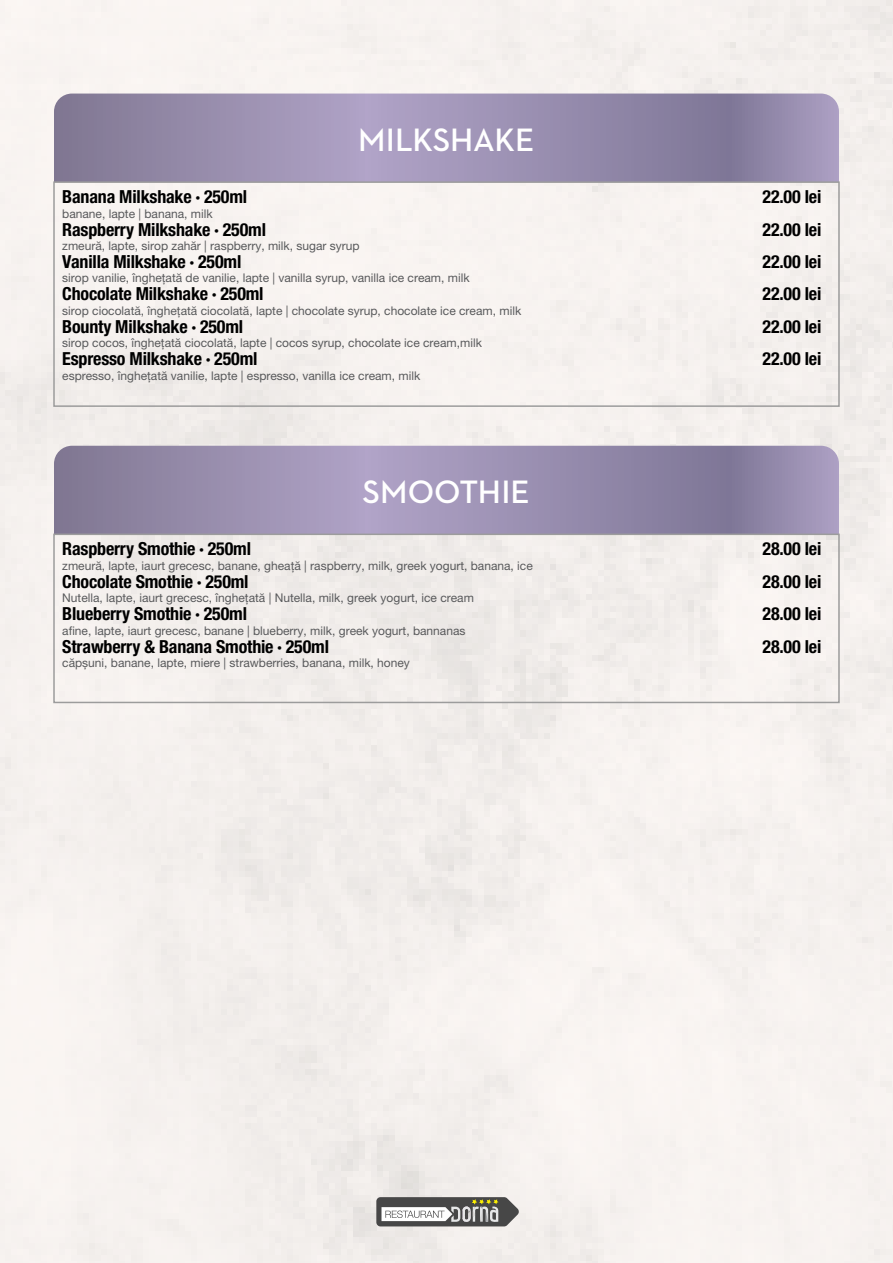
<style>
.page{position:relative;width:893px;height:1263px;background:#f5f1ef}
.page>*{position:absolute;margin:0;border:0;box-sizing:border-box;transform-origin:0 0}
.t1{font:600 33px "Neutraface 2 Text";letter-spacing:-.005em;color:#fff}
.t2{font:700 condensed 18px "Helvetica Neue LT Pro";letter-spacing:-.01em;color:#000}
.t3{font:12px "Helvetica Neue LT Pro";color:#58595b}
</style>
<div class="page">
<svg style="left:376px;top:1197px;width:143px;height:29px;background:#838380"></svg>
<svg style="left:54px;top:446px;width:785px;height:88px;background:#978dad"></svg>
<svg style="left:54px;top:94px;width:785px;height:87px;background:#978dad"></svg>
<div style="left:53px;top:181px;width:787px;height:226px;border:2px solid #9c9c9c"></div>
<div style="left:53px;top:534px;width:787px;height:169px;border:2px solid #9c9c9c"></div>
<h1 class="t1" style="left:358px;top:119px;width:178px">MILKSHAKE</h1>
<h2 class="t2" style="left:62px;top:186px;width:186px">Banana Milkshake · 250ml</h2>
<h2 class="t2" style="left:763px;top:186px;width:60px">22.00 lei</h2>
<p class="t3" style="left:62px;top:206px;width:152px">banane, lapte | banana, milk</p>
<h2 class="t2" style="left:62px;top:218px;width:205px">Raspberry Milkshake · 250ml</h2>
<h2 class="t2" style="left:763px;top:218px;width:60px">22.00 lei</h2>
<p class="t3" style="left:62px;top:239px;width:299px">zmeură, lapte, sirop zahăr | raspberry, milk, sugar syrup</p>
<h2 class="t2" style="left:62px;top:251px;width:181px">Vanilla Milkshake · 250ml</h2>
<h2 class="t2" style="left:763px;top:251px;width:60px">22.00 lei</h2>
<p class="t3" style="left:62px;top:271px;width:409px">sirop vanilie, înghețată de vanilie, lapte | vanilla syrup, vanilla ice cream, milk</p>
<h2 class="t2" style="left:62px;top:283px;width:203px">Chocolate Milkshake · 250ml</h2>
<h2 class="t2" style="left:763px;top:283px;width:60px">22.00 lei</h2>
<p class="t3" style="left:62px;top:303px;width:460px">sirop ciocolată, înghețată ciocolată, lapte | chocolate syrup, chocolate ice cream, milk</p>
<h2 class="t2" style="left:62px;top:316px;width:182px">Bounty Milkshake · 250ml</h2>
<h2 class="t2" style="left:763px;top:316px;width:60px">22.00 lei</h2>
<p class="t3" style="left:62px;top:336px;width:421px">sirop cocos, înghețată ciocolată, lapte | cocos syrup, chocolate ice cream,milk</p>
<h2 class="t2" style="left:62px;top:348px;width:197px">Espresso Milkshake · 250ml</h2>
<h2 class="t2" style="left:763px;top:348px;width:60px">22.00 lei</h2>
<p class="t3" style="left:62px;top:368px;width:360px">espresso, înghețată vanilie, lapte | espresso, vanilla ice cream, milk</p>
<h1 class="t1" style="left:363px;top:471px;width:169px">SMOOTHIE</h1>
<h2 class="t2" style="left:62px;top:538px;width:190px">Raspberry Smothie · 250ml</h2>
<h2 class="t2" style="left:763px;top:538px;width:60px">28.00 lei</h2>
<p class="t3" style="left:62px;top:558px;width:472px">zmeură, lapte, iaurt grecesc, banane, gheață | raspberry, milk, greek yogurt, banana, ice</p>
<h2 class="t2" style="left:62px;top:570px;width:188px">Chocolate Smothie · 250ml</h2>
<h2 class="t2" style="left:763px;top:570px;width:60px">28.00 lei</h2>
<p class="t3" style="left:62px;top:591px;width:413px">Nutella, lapte, iaurt grecesc, înghețată | Nutella, milk, greek yogurt, ice cream</p>
<h2 class="t2" style="left:62px;top:603px;width:186px">Blueberry Smothie · 250ml</h2>
<h2 class="t2" style="left:763px;top:603px;width:60px">28.00 lei</h2>
<p class="t3" style="left:62px;top:623px;width:405px">afine, lapte, iaurt grecesc, banane | blueberry, milk, greek yogurt, bannanas</p>
<h2 class="t2" style="left:62px;top:635px;width:268px">Strawberry &amp; Banana Smothie · 250ml</h2>
<h2 class="t2" style="left:763px;top:635px;width:60px">28.00 lei</h2>
<p class="t3" style="left:62px;top:656px;width:349px">căpșuni, banane, lapte, miere | strawberries, banana, milk, honey</p>
</div>
